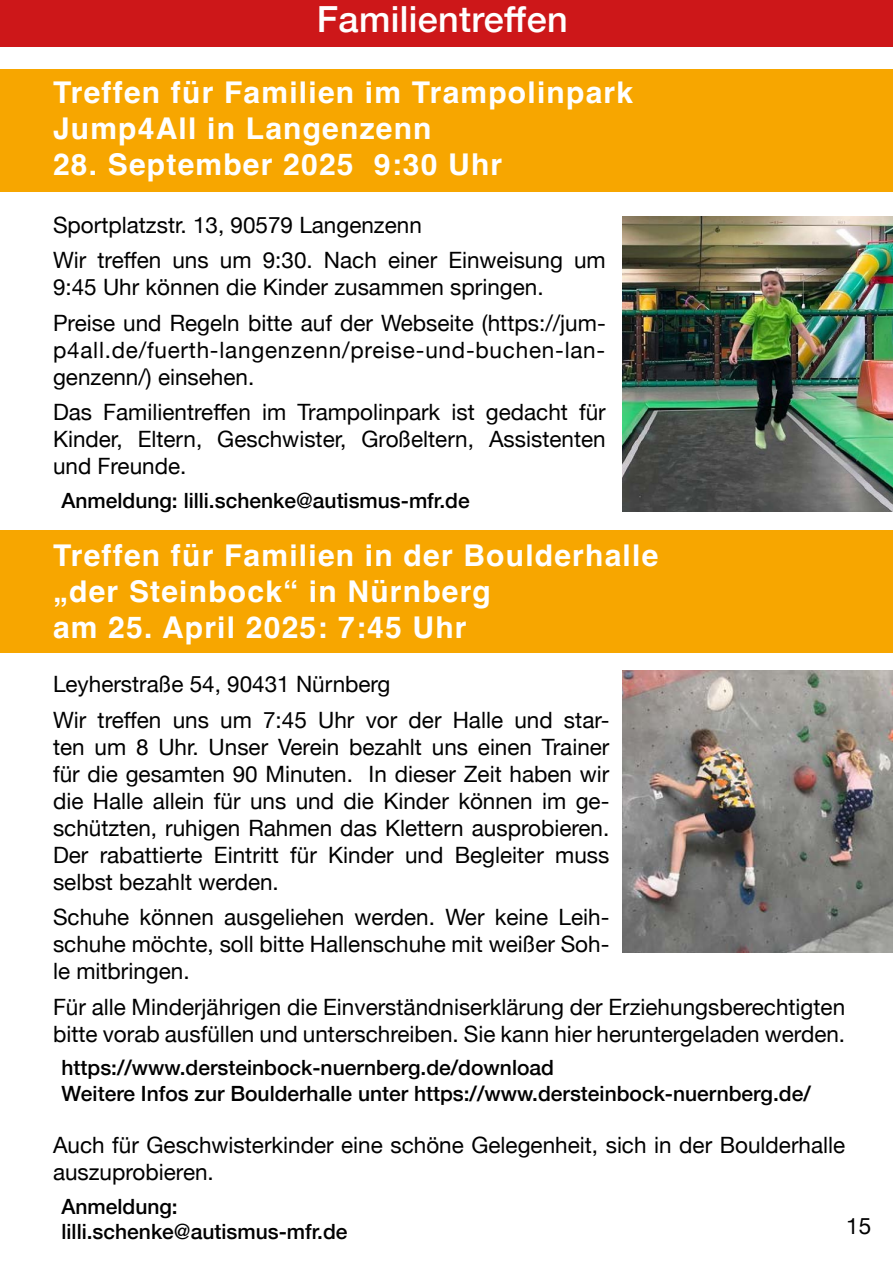
<style>
.page{position:relative;width:893px;height:1263px;background:#fff}
.page>*{position:absolute;margin:0;border:0;box-sizing:border-box;transform-origin:0 0}
.t1{font:500 36px "Helvetica Neue";letter-spacing:.01em;color:#fff}
.t2{font:700 30px/36px "Helvetica";letter-spacing:.04em;color:#fff}
.t3{font:22.5px/27px "Helvetica Neue";color:#000}
.t4{font:22.5px/27px "Helvetica Neue";letter-spacing:.035em;color:#000}
.t5{font:500 21px/25.2px "Helvetica Neue";color:#000}
</style>
<div class="page">
<img style="left:622px;top:217px;width:271px;height:294px">
<img style="left:622px;top:671px;width:270px;height:281px">
<div style="left:0;top:0;width:893px;height:46px;background:#cd1719"></div>
<div style="left:0;top:69px;width:893px;height:122px;background:#f7a600"></div>
<div style="left:0;top:531px;width:892px;height:122px;background:#f7a600"></div>
<h1 class="t1" style="left:317px;top:-10px;width:252px">Familientreffen</h1>
<h2 class="t2" style="left:53px;top:78px;width:582px">Treffen für Familien im Trampolinpark<br>Jump4All in Langenzenn</h2>
<h2 class="t2" style="left:53px;top:150px;width:451px">28. September 2025 9:30 Uhr</h2>
<p class="t3" style="left:53px;top:208px;width:554px;line-height:35.5px">Sportplatzstr. 13, 90579 Langenzenn<br>Wir treffen uns um 9:30. Nach einer Einweisung um</p>
<p class="t3" style="left:53px;top:271px;width:554px;line-height:35.5px">9:45 Uhr können die Kinder zusammen springen.<br>Preise und Regeln bitte auf der Webseite (https://jum-</p>
<p class="t4" style="left:53px;top:338px;width:554px">p4all.de/fuerth-langenzenn/preise-und-buchen-lan&shy;genzenn/) einsehen.</p>
<p class="t3" style="left:53px;top:400px;width:554px;text-align:justify">Das Familientreffen im Trampolinpark ist gedacht für Kinder, Eltern, Geschwister, Großeltern, Assistenten und Freunde.</p>
<p class="t5" style="left:62px;top:486px;width:410px">Anmeldung: lilli.schenke@autismus-mfr.de</p>
<h2 class="t2" style="left:53px;top:540px;width:607px">Treffen für Familien in der Boulderhalle „der Steinbock“ in Nürnberg<br>am 25. April 2025: 7:45 Uhr</h2>
<p class="t3" style="left:53px;top:668px;width:558px;line-height:35.5px">Leyherstraße 54, 90431 Nürnberg<br>Wir treffen uns um 7:45 Uhr vor der Halle und star-</p>
<p class="t3" style="left:53px;top:734px;width:558px;text-align:justify">ten um 8 Uhr. Unser Verein bezahlt uns einen Trainer für die gesamten 90 Minuten. In dieser Zeit haben wir die Halle allein für uns und die Kinder können im ge&shy;schützten, ruhigen Rahmen das Klettern ausprobieren.<br>Der rabattierte Eintritt für Kinder und Begleiter muss selbst bezahlt werden.</p>
<p class="t3" style="left:53px;top:905px;width:558px;text-align:justify">Schuhe können ausgeliehen werden. Wer keine Leih&shy;schuhe möchte, soll bitte Hallenschuhe mit weißer Soh&shy;le mitbringen.</p>
<p class="t3" style="left:53px;top:994px;width:794px">Für alle Minderjährigen die Einverständniserklärung der Erziehungsberechtigten bitte vorab ausfüllen und unterschreiben. Sie kann hier heruntergeladen werden.</p>
<p class="t5" style="left:62px;top:1054px;width:751px">https://www.dersteinbock-nuernberg.de/download<br>Weitere Infos zur Boulderhalle unter https://www.dersteinbock-nuernberg.de/</p>
<p class="t3" style="left:53px;top:1133px;width:794px">Auch für Geschwisterkinder eine schöne Gelegenheit, sich in der Boulderhalle auszuprobieren.</p>
<p class="t5" style="left:62px;top:1192px;width:288px">Anmeldung: lilli.schenke@autismus-mfr.de</p>
<p class="t3" style="left:846px;top:1214px;width:27px">15</p>
</div>
